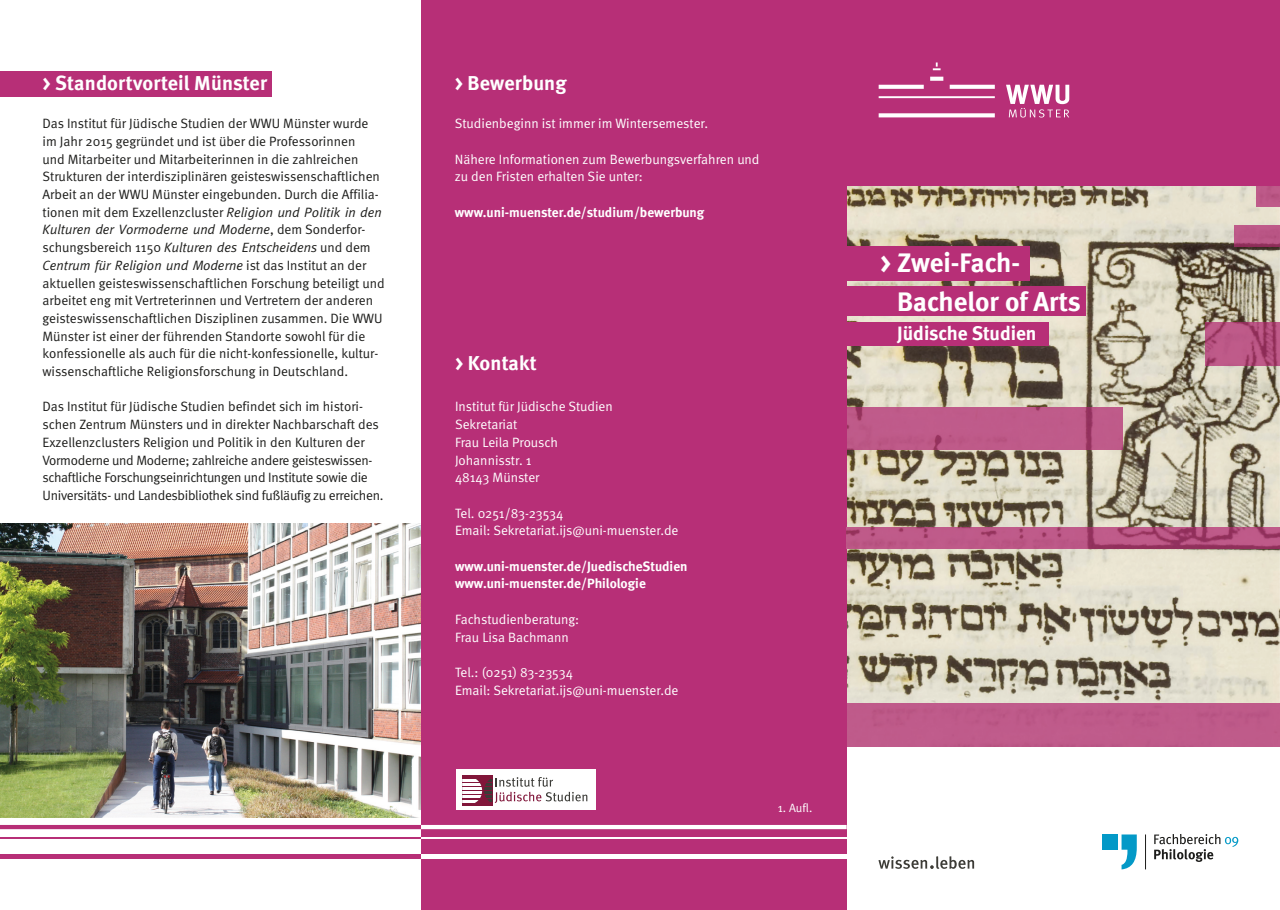
<style>
.page{position:relative;width:1280px;height:910px;background:#fff}
.page>*{position:absolute;margin:0;border:0;box-sizing:border-box;transform-origin:0 0}
.t1{font:700 27px/39px "Meta";color:#fff}
.t2{font:700 20.25px "Meta";letter-spacing:.01em;color:#fff}
.t3{font:700 19.5px "Meta";color:#fff}
.t4{font:13.5px/17.7px "Meta Normal";color:#1d1d1b}
.t5{font:13.5px/17.7px "Meta Normal";color:#fff}
.t6{font:13.5px/17.7px "Meta Normal";letter-spacing:-.02em;color:#1d1d1b}
.t7{font:700 13.5px/17.7px "Meta";color:#fff}
.t8{font:italic 13.5px "Meta";color:#1d1d1b}
.t9{font:12px "Meta Normal";color:#fff}
.s1{font-family:"Meta";font-style:italic}
.s2{font-family:"Meta Normal";font-style:normal}
</style>
<div class="page">
<img style="left:846px;top:185px;width:434px;height:519px">
<div style="left:846px;top:407px;width:277px;height:43px;background:#bf5a8a"></div>
<div style="left:846px;top:704px;width:434px;height:42px;background:#bf5a8a"></div>
<img style="left:1205px;top:323px;width:75px;height:42px">
<img style="left:1234px;top:225px;width:46px;height:22px">
<img style="left:1256px;top:185px;width:24px;height:21px">
<div style="left:842px;top:0;width:438px;height:185px;background:#b72f77"></div>
<div style="left:421px;top:0;width:425px;height:910px;background:#b72f77"></div>
<hr style="left:0;top:855px;width:421px;height:4px;background:#b72f77">
<hr style="left:0;top:837px;width:421px;height:2px;background:#b72f77">
<svg style="left:0;top:825px;width:847px;height:4px;background:#db97bb"></svg>
<hr style="left:421px;top:855px;width:426px;height:4px;background:#fff">
<hr style="left:421px;top:837px;width:426px;height:2px;background:#fff">
<svg style="left:879px;top:62px;width:190px;height:56px"></svg>
<img style="left:0;top:523px;width:421px;height:295px">
<img style="left:846px;top:527px;width:434px;height:22px">
<div style="left:0;top:71px;width:272px;height:26px;background:#b72f77"></div>
<div style="left:842px;top:247px;width:187px;height:34px;background:#b72f77"></div>
<div style="left:842px;top:286px;width:244px;height:30px;background:#b72f77"></div>
<div style="left:456px;top:770px;width:139px;height:40px;background:#fff"></div>
<div style="left:462px;top:775px;width:30px;height:30px;background:#81163a"></div>
<svg style="left:462px;top:777px;width:125px;height:28px"></svg>
<svg style="left:1154px;top:834px;width:84px;height:28px"></svg>
<div style="left:1102px;top:834px;width:15px;height:16px;background:#0399c7"></div>
<svg style="left:1121px;top:834px;width:16px;height:35px"></svg>
<hr style="left:1145px;top:834px;width:1px;height:35px;background:#1d1d1b">
<svg style="left:878px;top:856px;width:96px;height:13px"></svg>
<div style="left:842px;top:322px;width:206px;height:24px;background:#b72f77"></div>
<h2 class="t2" style="left:43px;top:71px;width:226px">&gt; Standortvorteil Münster</h2>
<p class="t4" style="left:43px;top:115px;width:341px">Das Institut für Jüdische Studien der WWU Münster wurde im Jahr 2015 gegründet und ist über die Professorinnen<br>und Mitarbeiter und Mitarbeiterinnen in die zahlreichen Strukturen der interdisziplinären geisteswissenschaftlichen Arbeit an der WWU Münster eingebunden. Durch die Affilia&shy;tionen mit dem Exzellenzcluster <span class="s1">Religion und Politik in den</span></p>
<p class="t8" style="left:43px;top:222px;width:324px">Kulturen der Vormoderne und Moderne<span class="s2">, dem Sonderfor-</span></p>
<p class="t4" style="left:43px;top:238px;width:330px">schungsbereich 1150 <span class="s1">Kulturen des Entscheidens</span> und dem</p>
<p class="t8" style="left:43px;top:257px;width:325px">Centrum für Religion und Moderne <span class="s2">ist das Institut an der</span></p>
<p class="t4" style="left:43px;top:274px;width:344px">aktuellen geisteswissenschaftlichen Forschung beteiligt und arbeitet eng mit Vertreterinnen und Vertretern der anderen geisteswissenschaftlichen Disziplinen zusammen. Die WWU Münster ist einer der führenden Standorte sowohl für die konfessionelle als auch für die nicht-konfessionelle, kultur&shy;wissenschaftliche Religionsforschung in Deutschland.</p>
<p class="t6" style="left:43px;top:398px;width:343px">Das Institut für Jüdische Studien befindet sich im histori&shy;schen Zentrum Münsters und in direkter Nachbarschaft des Exzellenzclusters Religion und Politik in den Kulturen der Vormoderne und Moderne; zahlreiche andere geisteswissen&shy;schaftliche Forschungseinrichtungen und Institute sowie die Universitäts- und Landesbibliothek sind fußläufig zu erreichen.</p>
<h2 class="t2" style="left:455px;top:71px;width:113px">&gt; Bewerbung</h2>
<p class="t5" style="left:455px;top:115px;width:255px">Studienbeginn ist immer im Wintersemester.</p>
<p class="t5" style="left:455px;top:150px;width:306px">Nähere Informationen zum Bewerbungsverfahren und zu den Fristen erhalten Sie unter:</p>
<p class="t7" style="left:455px;top:203px;width:251px">www.uni-muenster.de/studium/bewerbung</p>
<h2 class="t2" style="left:455px;top:351px;width:83px">&gt; Kontakt</h2>
<p class="t5" style="left:455px;top:398px;width:159px">Institut für Jüdische Studien<br>Sekretariat<br>Frau Leila Prousch<br>Johannisstr. 1<br>48143 Münster</p>
<p class="t5" style="left:455px;top:504px;width:225px">Tel. 0251/83-23534<br>Email: Sekretariat.ijs@uni-muenster.de</p>
<p class="t7" style="left:455px;top:557px;width:234px">www.uni-muenster.de/JuedischeStudien www.uni-muenster.de/Philologie</p>
<p class="t5" style="left:455px;top:610px;width:126px">Fachstudienberatung:<br>Frau Lisa Bachmann</p>
<p class="t5" style="left:455px;top:663px;width:225px">Tel.: (0251) 83-23534<br>Email: Sekretariat.ijs@uni-muenster.de</p>
<p class="t9" style="left:778px;top:801px;width:36px">1. Aufl.</p>
<h1 class="t1" style="left:897px;top:243px;width:185px;text-indent:-17px">&gt; Zwei-Fach-<br>Bachelor of Arts</h1>
<h3 class="t3" style="left:897px;top:321px;width:141px">Jüdische Studien</h3>
</div>
